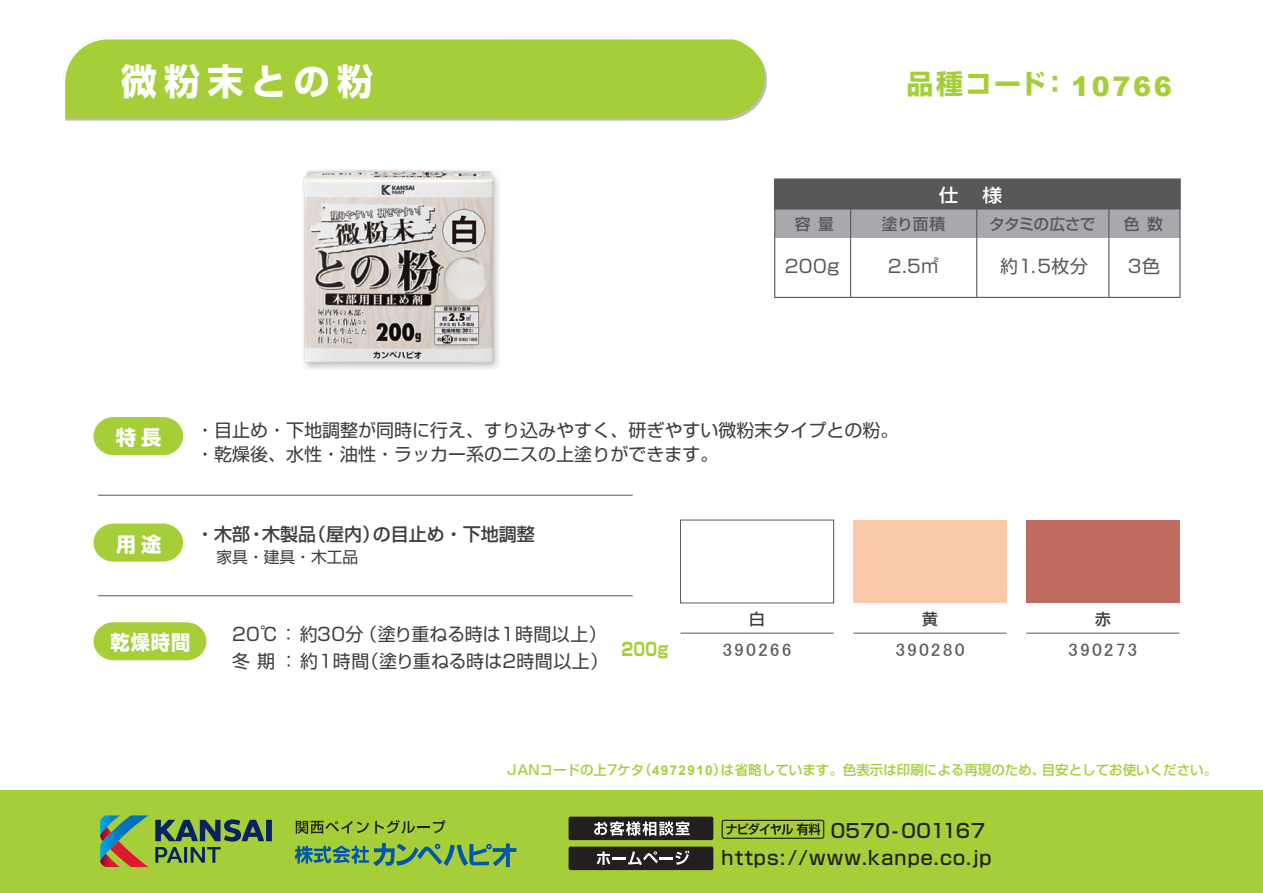
<style>
.page{position:relative;width:1263px;height:893px;background:#fff}
.page>*{position:absolute;margin:0;border:0;box-sizing:border-box;transform-origin:0 0}
.t1{font:700 36px "Shin Go Pro";letter-spacing:.2em;color:#fff}
.t2{font:700 27px "Shin Go Pro";letter-spacing:.07em;color:#a6ce39}
.t3{font:700 20.25px "Shin Go Pro";letter-spacing:.05em;color:#fff;scale:.95 1}
.t4{font:700 20.25px "Shin Go Pro";letter-spacing:.05em;color:#fff}
.t5{font:500 19.05px/27.2px "Shin Go Pro";letter-spacing:.06em;color:#231f20}
.t6{font:18px/27px "Shin Go Pro";color:#3e3e3f}
.t7{font:500 18px "Shin Go Pro";color:#3e3e3f}
.t8{font:18px "MS P Gothic";letter-spacing:.1em;color:#57585a;scale:1.1 1}
.t9{font:18px "Shin Go Pro";letter-spacing:.025em;color:#57585a}
.t10{font:700 18px "Shin Go Pro";color:#a6ce39;scale:.8 1}
.t11{font:500 18px "Shin Go Pro";color:#fff;scale:1.1 1}
.t12{font:15.75px "Shin Go Pro";color:#3e3e3f}
.t13{font:500 15.75px "Shin Go Pro";letter-spacing:-.025em;color:#57585a}
.t14{font:500 15.75px "Shin Go Pro";letter-spacing:-.05em;color:#57585a}
.t15{font:500 15.75px "Shin Go Pro";color:#3e3e3f}
.t16{font:500 13.5px "Shin Go Pro";color:#a6ce39}
.s1{font-family:"Arial";font-weight:900}
.s2{font-family:"Arial";font-weight:700}
</style>
<div class="page">
<div style="left:0;top:791px;width:1263px;height:102px;background:#a6ce39"></div>
<svg style="left:296px;top:821px;width:73px;height:13px"></svg>
<svg style="left:375px;top:820px;width:70px;height:14px"></svg>
<svg style="left:295px;top:843px;width:221px;height:24px"></svg>
<svg style="left:155px;top:819px;width:117px;height:44px"></svg>
<svg style="left:100px;top:815px;width:48px;height:52px"></svg>
<div style="left:722px;top:820px;width:102px;height:19px;border:1px solid #231f20;border-radius:2px"></div>
<svg style="left:726px;top:823px;width:94px;height:12px"></svg>
<svg style="left:568px;top:817px;width:145px;height:23px;background:#504d4e"></svg>
<svg style="left:568px;top:847px;width:145px;height:23px;background:#393636"></svg>
<svg style="left:94px;top:622px;width:112px;height:38px;background:#acd147"></svg>
<hr style="left:98px;top:595px;width:535px;height:1px;background:#57585a">
<hr style="left:98px;top:495px;width:535px;height:1px;background:#57585a">
<svg style="left:94px;top:524px;width:89px;height:38px;background:#aed24c"></svg>
<svg style="left:94px;top:417px;width:89px;height:38px;background:#aed24b"></svg>
<div style="left:680px;top:520px;width:154px;height:83px;background:#fff;border:1px solid #57585a"></div>
<hr style="left:680px;top:633px;width:154px;height:1px;background:#57585a">
<div style="left:1026px;top:520px;width:153px;height:83px;background:#c06c61"></div>
<hr style="left:1026px;top:633px;width:153px;height:1px;background:#57585a">
<div style="left:853px;top:520px;width:153px;height:83px;background:#fccaa8"></div>
<hr style="left:853px;top:633px;width:153px;height:1px;background:#57585a">
<svg style="left:774px;top:179px;width:406px;height:119px"></svg>
<svg style="left:63px;top:37px;width:704px;height:84px;background:#abd047"></svg>
<img style="left:303px;top:170px;width:196px;height:199px">
<h1 class="t1" style="left:121px;top:52px;width:253px">微粉末との粉</h1>
<h2 class="t2" style="left:906px;top:62px;width:267px">品種コード：<span class="s1">10766</span></h2>
<p class="t11" style="left:939px;top:181px;width:20px">仕</p>
<p class="t11" style="left:982px;top:181px;width:20px">様</p>
<p class="t13" style="left:795px;top:211px;width:41px">容 量</p>
<p class="t13" style="left:882px;top:211px;width:65px">塗り面積</p>
<p class="t14" style="left:989px;top:211px;width:108px">タタミの広さで</p>
<p class="t13" style="left:1124px;top:211px;width:41px">色 数</p>
<p class="t9" style="left:785px;top:251px;width:56px">200g</p>
<p class="t9" style="left:888px;top:251px;width:53px">2.5㎡</p>
<p class="t9" style="left:1000px;top:251px;width:89px">約1.5枚分</p>
<p class="t9" style="left:1128px;top:251px;width:34px">3色</p>
<p class="t4" style="left:116px;top:421px;width:47px">特長</p>
<p class="t6" style="left:196px;top:415px;width:703px;line-height:24.8px">・目止め・下地調整が同時に行え、すり込みやすく、研ぎやすい微粉末タイプとの粉。・乾燥後、水性・油性・ラッカー系のニスの上塗りができます。</p>
<p class="t4" style="left:116px;top:528px;width:47px">用途</p>
<p class="t7" style="left:196px;top:519px;width:340px">・木部・木製品（屋内）の目止め・下地調整</p>
<p class="t12" style="left:201px;top:544px;width:159px">　家具・建具・木工品</p>
<p class="t3" style="left:111px;top:627px;width:86px">乾燥時間</p>
<p class="t6" style="left:232px;top:619px;width:378px">20℃ ： 約30分（塗り重ねる時は1時間以上）冬 期： 約1時間（塗り重ねる時は2時間以上）</p>
<p class="t10" style="left:621px;top:635px;width:61px">200g</p>
<p class="t15" style="left:749px;top:606px;width:17px">白</p>
<p class="t8" style="left:722px;top:641px;width:64px">390266</p>
<p class="t15" style="left:922px;top:606px;width:17px">黄</p>
<p class="t8" style="left:895px;top:641px;width:64px">390280</p>
<p class="t15" style="left:1095px;top:606px;width:17px">赤</p>
<p class="t8" style="left:1068px;top:641px;width:64px">390273</p>
<p class="t16" style="left:507px;top:759px;width:711px">JANコードの上7ケタ（<span class="s2">4972910</span>）は省略しています。色表示は印刷による再現のため、目安としてお使いください。</p>
<p class="t5" style="left:722px;top:814px;width:271px;text-indent:109px">0570- 001167 httpｓ://www.kanpe.co.jp</p>
</div>
